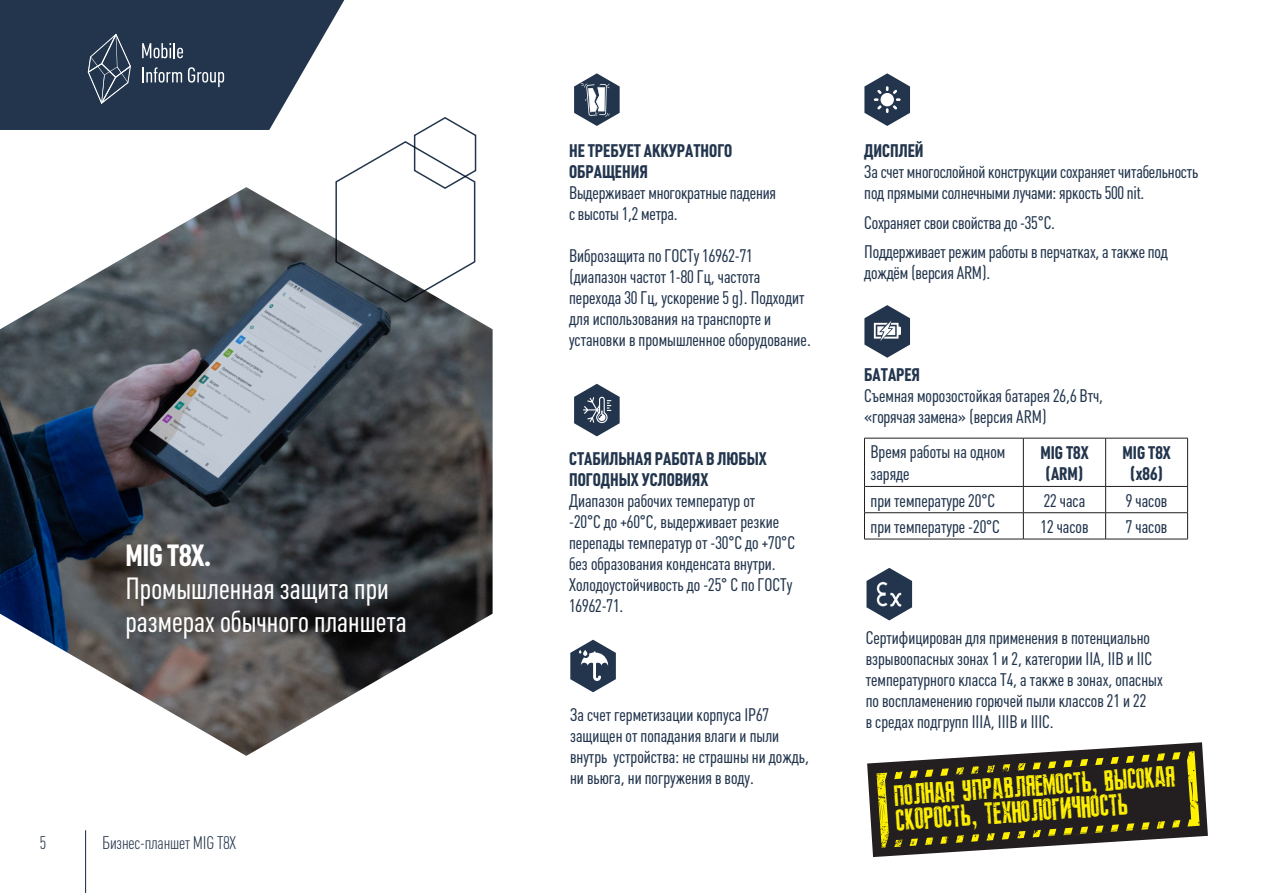
<style>
.page{position:relative;width:1263px;height:893px;background:#fff}
.page>*{position:absolute;margin:0;border:0;box-sizing:border-box;transform-origin:0 0}
.t1{font:30.6px "Resident Evil 7 RUSBYLYAJKA";color:#fff101}
.t2{font:30.15px/33px "Plumb Condensed";color:#fff}
.t3{font:29.4px "Resident Evil 7 RUSBYLYAJKA";color:#fff101}
.t4{font:18px/21px "Plumb Condensed";color:#22354d}
.t5{font:700 18px/21px "Plumb Condensed";color:#22354d}
.t6{font:300 18px "Plumb Condensed";letter-spacing:-.01em;color:#22354d}
.s1{font-weight:700}
</style>
<div class="page">
<img style="left:0;top:303px;width:493px;height:453px">
<hr style="left:864px;top:438px;width:159px;height:1px;background:#231f20">
<hr style="left:864px;top:438px;width:1px;height:48px;background:#231f20">
<hr style="left:1023px;top:438px;width:83px;height:1px;background:#231f20">
<hr style="left:1023px;top:438px;width:1px;height:48px;background:#231f20">
<hr style="left:1106px;top:438px;width:82px;height:1px;background:#231f20">
<hr style="left:1105px;top:438px;width:1px;height:48px;background:#231f20">
<hr style="left:1187px;top:438px;width:1px;height:48px;background:#231f20">
<hr style="left:864px;top:486px;width:159px;height:1px;background:#231f20">
<hr style="left:1023px;top:486px;width:83px;height:1px;background:#231f20">
<hr style="left:1106px;top:486px;width:82px;height:1px;background:#231f20">
<hr style="left:864px;top:512px;width:159px;height:1px;background:#231f20">
<svg style="left:864px;top:487px;width:1px;height:52px"></svg>
<hr style="left:1023px;top:512px;width:83px;height:1px;background:#231f20">
<svg style="left:1023px;top:487px;width:1px;height:52px"></svg>
<hr style="left:1106px;top:512px;width:82px;height:1px;background:#231f20">
<svg style="left:1105px;top:487px;width:1px;height:52px"></svg>
<svg style="left:1187px;top:487px;width:1px;height:52px"></svg>
<hr style="left:864px;top:539px;width:159px;height:1px;background:#231f20">
<hr style="left:1023px;top:539px;width:83px;height:1px;background:#231f20">
<hr style="left:1106px;top:539px;width:82px;height:1px;background:#231f20">
<svg style="left:570px;top:640px;width:46px;height:52px"></svg>
<svg style="left:864px;top:305px;width:46px;height:53px"></svg>
<svg style="left:574px;top:384px;width:46px;height:52px"></svg>
<svg style="left:574px;top:73px;width:46px;height:53px"></svg>
<svg style="left:864px;top:73px;width:46px;height:53px"></svg>
<svg style="left:0;top:0;width:477px;height:303px"></svg>
<hr style="left:85px;top:830px;width:1px;height:63px;background:#22354d">
<svg style="left:867px;top:742px;width:341px;height:115px"></svg>
<svg style="left:866px;top:568px;width:46px;height:52px"></svg>
<img style="left:877px;top:582px;width:24px;height:24px">
<p class="t2" style="left:125px;top:540px;width:283px"><span class="s1">MIG T8X.<br></span>Промышленная защита при размерах обычного планшета</p>
<p class="t6" style="left:40px;top:833px;width:8px">5</p>
<p class="t6" style="left:102px;top:833px;width:135px">Бизнес-планшет MIG Т8X</p>
<p class="t5" style="left:569px;top:140px;width:165px">НЕ ТРЕБУЕТ АККУРАТНОГО<br>ОБРАЩЕНИЯ</p>
<p class="t4" style="left:569px;top:183px;width:208px">Выдерживает многократные падения с высоты 1,2 метра.</p>
<p class="t4" style="left:569px;top:246px;width:243px">Виброзащита по ГОСТу 16962-71 (диапазон частот 1-80 Гц, частота перехода 30 Гц, ускорение 5 g). Подходит для использования на транспорте и установки в промышленное оборудование.</p>
<p class="t5" style="left:569px;top:449px;width:199px">СТАБИЛЬНАЯ РАБОТА В ЛЮБЫХ<br>ПОГОДНЫХ УСЛОВИЯХ</p>
<p class="t4" style="left:569px;top:491px;width:227px">Диапазон рабочих температур от<br>-20°С до +60°С, выдерживает резкие перепады температур от -30°С до +70°С без образования конденсата внутри.<br>Холодоустойчивость до -25° С по ГОСТу<br>16962-71.</p>
<p class="t4" style="left:570px;top:705px;width:240px">За счет герметизации корпуса IP67 защищен от попадания влаги и пыли внутрь устройства: не страшны ни дождь, ни вьюга, ни погружения в воду.</p>
<p class="t5" style="left:864px;top:140px;width:61px">ДИСПЛЕЙ</p>
<p class="t4" style="left:864px;top:162px;width:335px">За счет многослойной конструкции сохраняет читабельность под прямыми солнечными лучами: яркость 500 nit.</p>
<p class="t4" style="left:864px;top:212px;width:192px">Сохраняет свои свойства до -35°С.</p>
<p class="t4" style="left:864px;top:242px;width:305px">Поддерживает режим работы в перчатках, а также под дождём (версия ARM).</p>
<p class="t5" style="left:864px;top:365px;width:57px">БАТАРЕЯ</p>
<p class="t4" style="left:864px;top:386px;width:240px">Съемная морозостойкая батарея 26,6 Втч, «горячая замена» (версия ARM)</p>
<p class="t4" style="left:870px;top:442px;width:136px;line-height:21.6px">Время работы на одном заряде</p>
<p class="t5" style="left:1040px;top:442px;width:50px;line-height:21.6px">MIG T8Х (ARM)</p>
<p class="t5" style="left:1122px;top:442px;width:50px;line-height:21.6px;text-align:center">MIG T8Х (x86)</p>
<p class="t4" style="left:870px;top:490px;width:126px">при температуре 20°С</p>
<p class="t4" style="left:1044px;top:490px;width:43px">22 часа</p>
<p class="t4" style="left:1126px;top:490px;width:43px">9 часов</p>
<p class="t4" style="left:870px;top:517px;width:131px">при температуре -20°С</p>
<p class="t4" style="left:1040px;top:517px;width:49px">12 часов</p>
<p class="t4" style="left:1126px;top:517px;width:43px">7 часов</p>
<p class="t4" style="left:866px;top:628px;width:299px">Cертифицирован для применения в потенциально взрывоопасных зонах 1 и 2, категории IIA, IIВ и IIC температурного класса Т4, а также в зонах, опасных по воспламенению горючей пыли классов 21 и 22<br>в средах подгрупп IIIA, IIIВ и IIIC.</p>
<p class="t3" style="left:893px;top:781px;width:283px;rotate:-4deg">ПОЛНАЯ УПРАВЛЯЕМОСТЬ, ВЫСОКАЯ</p>
<p class="t1" style="left:895px;top:805px;width:234px;rotate:-4deg">СКОРОСТЬ, ТЕХНОЛОГИЧНОСТЬ</p>
</div>
